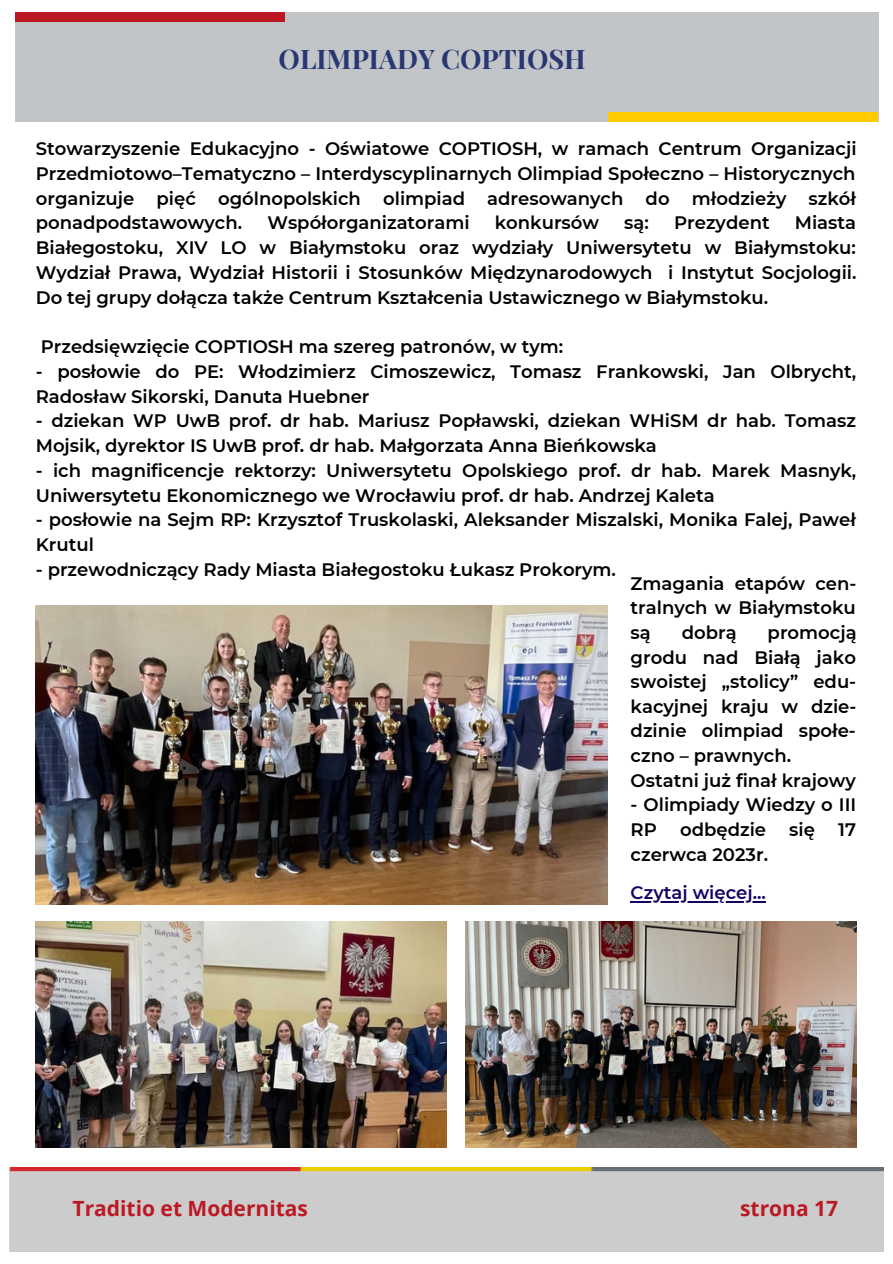
<style>
.page{position:relative;width:893px;height:1264px;background:#fff}
.page>*{position:absolute;margin:0;border:0;box-sizing:border-box;transform-origin:0 0}
.t1{font:700 27px "Playfair Display";color:#283772}
.t2{font:700 21px "Open Sans";color:#bc1823}
.t3{font:600 18px/24.8px "Montserrat";color:#000}
.t4{font:600 18px "Montserrat";color:#130362}
</style>
<div class="page">
<div style="left:9px;top:1167px;width:874px;height:84px;background:#ccc"></div>
<div style="left:15px;top:13px;width:863px;height:109px;background:#c1c5c7"></div>
<div style="left:15px;top:13px;width:269px;height:9px;background:#bc1823"></div>
<div style="left:608px;top:112px;width:270px;height:9px;background:#ffcb00"></div>
<img style="left:36px;top:921px;width:410px;height:226px">
<img style="left:36px;top:605px;width:571px;height:299px">
<img style="left:466px;top:921px;width:390px;height:226px">
<hr style="left:630px;top:901px;width:135px;height:1px;background:#130362">
<p class="t1" style="left:278px;top:40px;width:309px">OLIMPIADY COPTIOSH</p>
<p class="t3" style="left:36px;top:136px;width:822px;text-align:justify">Stowarzyszenie Edukacyjno - Oświatowe COPTIOSH, w ramach Centrum Organizacji Przedmiotowo–Tematyczno – Interdyscyplinarnych Olimpiad Społeczno – Historycznych organizuje pięć ogólnopolskich olimpiad adresowanych do młodzieży szkół ponadpodstawowych.</p>
<p class="t3" style="left:36px;top:210px;width:822px;text-align:justify;text-indent:759px">Miasta Białegostoku, XIV LO w Białymstoku oraz wydziały Uniwersytetu w Białymstoku:<br>Wydział Prawa, Wydział Historii i Stosunków Międzynarodowych i Instytut Socjologii.<br>Do tej grupy dołącza także Centrum Kształcenia Ustawicznego w Białymstoku.</p>
<p class="t3" style="left:41px;top:334px;width:524px">Przedsięwzięcie COPTIOSH ma szereg patronów, w tym:</p>
<p class="t3" style="left:36px;top:359px;width:821px">- posłowie do PE: Włodzimierz Cimoszewicz, Tomasz Frankowski, Jan Olbrycht,<br>Radosław Sikorski, Danuta Huebner</p>
<p class="t3" style="left:36px;top:408px;width:821px">- dziekan WP UwB prof. dr hab. Mariusz Popławski, dziekan WHiSM dr hab. Tomasz<br>Mojsik, dyrektor IS UwB prof. dr hab. Małgorzata Anna Bieńkowska</p>
<p class="t3" style="left:36px;top:458px;width:822px">- ich magnificencje rektorzy: Uniwersytetu Opolskiego prof. dr hab. Marek Masnyk,<br>Uniwersytetu Ekonomicznego we Wrocławiu prof. dr hab. Andrzej Kaleta</p>
<p class="t3" style="left:36px;top:507px;width:821px">- posłowie na Sejm RP: Krzysztof Truskolaski, Aleksander Miszalski, Monika Falej, Paweł<br>Krutul</p>
<p class="t3" style="left:36px;top:557px;width:581px">- przewodniczący Rady Miasta Białegostoku Łukasz Prokorym.</p>
<p class="t3" style="left:267px;top:210px;width:204px">Współorganizatorami</p>
<p class="t3" style="left:495px;top:210px;width:106px">konkursów</p>
<p class="t3" style="left:624px;top:210px;width:26px">są:</p>
<p class="t3" style="left:674px;top:210px;width:97px">Prezydent</p>
<p class="t3" style="left:630px;top:571px;width:227px;text-align:justify">Zmagania etapów cen&shy;tralnych w Białymstoku są</p>
<p class="t3" style="left:630px;top:620px;width:227px;text-align:justify;text-indent:137px">promocją grodu nad Białą jako swoistej „stolicy” edu&shy;kacyjnej kraju w dzie&shy;dzinie olimpiad społe&shy;czno – prawnych.</p>
<p class="t3" style="left:630px;top:767px;width:227px">Ostatni już finał krajowy</p>
<p class="t3" style="left:630px;top:792px;width:227px">- Olimpiady Wiedzy o III<br>RP</p>
<p class="t3" style="left:681px;top:620px;width:56px">dobrą</p>
<p class="t3" style="left:680px;top:817px;width:88px">odbędzie</p>
<p class="t3" style="left:789px;top:817px;width:27px">się</p>
<p class="t3" style="left:838px;top:817px;width:19px">17</p>
<p class="t3" style="left:630px;top:841px;width:139px">czerwca 2023r.</p>
<p class="t4" style="left:630px;top:881px;width:137px">Czytaj więcej...</p>
<p class="t2" style="left:73px;top:1193px;width:237px">Traditio et Modernitas</p>
<p class="t2" style="left:740px;top:1193px;width:99px">strona 17</p>
</div>
